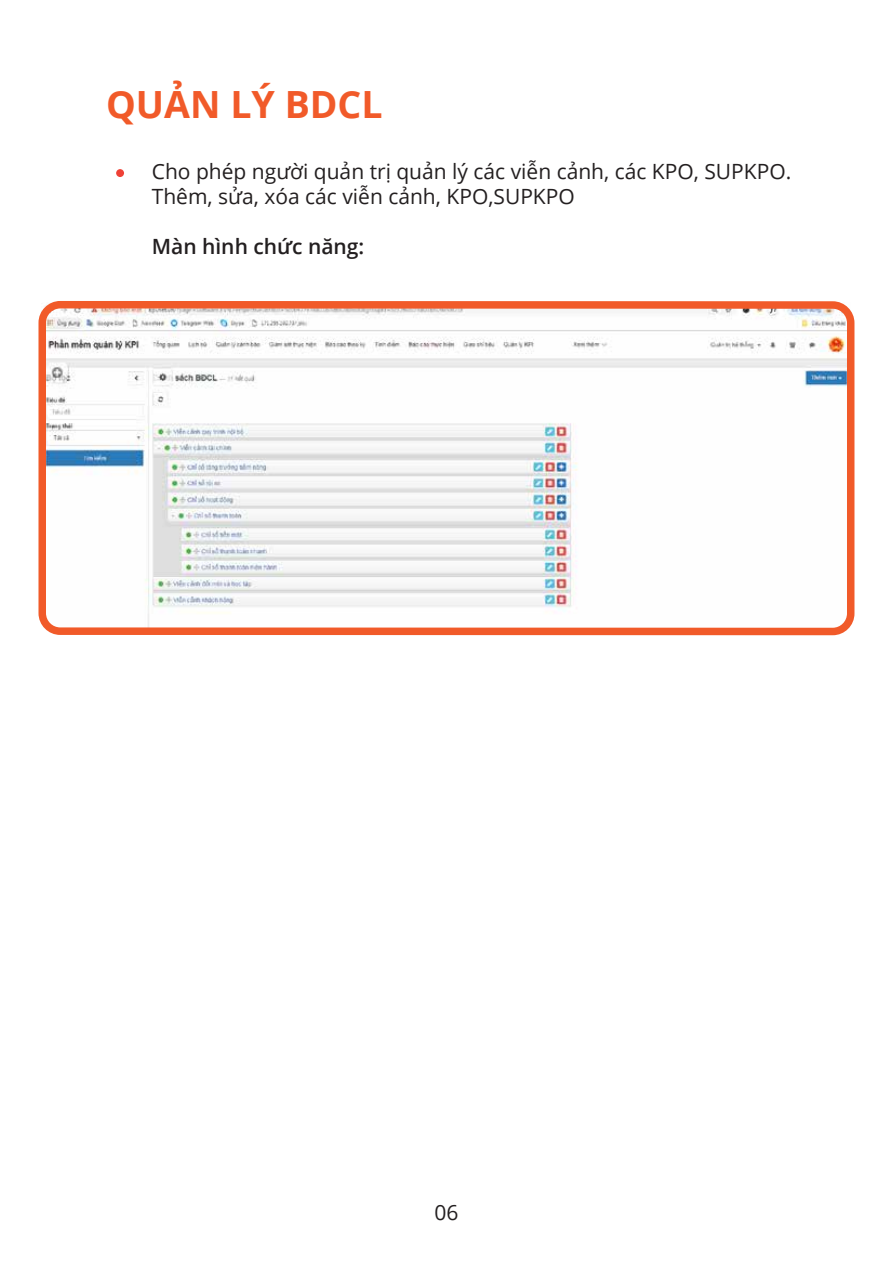
<style>
.page{position:relative;width:893px;height:1263px;background:#fff}
.page>*{position:absolute;margin:0;border:0;box-sizing:border-box;transform-origin:0 0}
.t1{font:700 37.5px "Open Sans";color:#f15a29}
.t2{font:21px/25.2px "Open Sans";color:#231f20}
.t3{font:600 21px "Open Sans";color:#231f20}
</style>
<div class="page">
<img style="left:47px;top:310px;width:798px;height:316px">
<div style="left:38px;top:301px;width:816px;height:334px;border:8px solid #f15a29;border-radius:18px"></div>
<div style="left:116px;top:169px;width:8px;height:8px;background:#ef4136;border-radius:50%"></div>
<h1 class="t1" style="left:106px;top:78px;width:278px">QUẢN LÝ BDCL</h1>
<p class="t2" style="left:152px;top:158px;width:641px">Cho phép người quản trị quản lý các viễn cảnh, các KPO, SUPKPO.<br>Thêm, sửa, xóa các viễn cảnh, KPO,SUPKPO</p>
<p class="t3" style="left:152px;top:232px;width:214px">Màn hình chức năng:</p>
<p class="t2" style="left:434px;top:1200px;width:26px">06</p>
</div>
